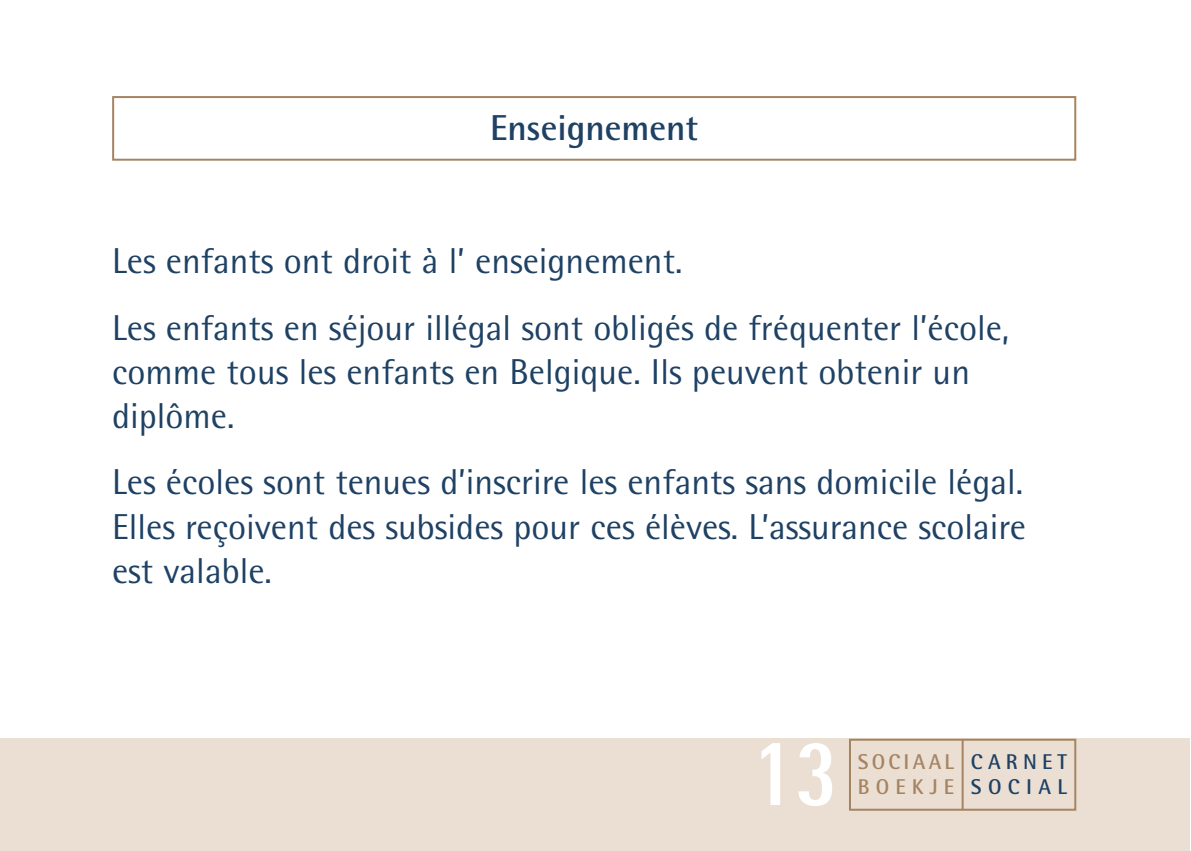
<style>
.page{position:relative;width:1191px;height:851px;background:#fff}
.page>*{position:absolute;margin:0;border:0;box-sizing:border-box;transform-origin:0 0}
.t1{font:800 96px "Rotis Semi Sans";color:#fff;scale:.8 1}
.t2{font:36px/44px "Rotis Semi Sans";color:#1e4164}
.t3{font:700 36px "Rotis Semi Sans";color:#1e4164}
.t4{font:700 21.2px/25.6px "Rotis Semi Sans";letter-spacing:.15em;color:#a68462}
.t5{font:700 21.2px "Rotis Semi Sans";letter-spacing:.27em;color:#1e4164}
</style>
<div class="page">
<div style="left:0;top:738px;width:1189px;height:112px;background:#ebdfd3"></div>
<div style="left:849px;top:738px;width:227px;height:72px;border:2px solid #a68462"></div>
<hr style="left:961px;top:738px;width:2px;height:71px;background:#a68462">
<div style="left:112px;top:96px;width:964px;height:65px;border:2px solid #a68462"></div>
<p class="t3" style="left:490px;top:115px;width:210px">Enseignement</p>
<p class="t2" style="left:112px;top:231px;width:898px;line-height:66.8px">Les enfants ont droit à l’ enseignement.<br>Les enfants en séjour illégal sont obligés de fréquenter l’école,</p>
<p class="t2" style="left:112px;top:353px;width:859px">comme tous les enfants en Belgique. Ils peuvent obtenir un diplôme.</p>
<p class="t2" style="left:112px;top:464px;width:915px;text-align:justify">Les écoles sont tenues d’inscrire les enfants sans domicile légal.<br>Elles reçoivent des subsides pour ces élèves. L’assurance scolaire est valable.</p>
<h1 class="t1" style="left:752px;top:738px;width:108px">13</h1>
<p class="t4" style="left:858px;top:750px;width:98px">SOCIAAL<br>BOEKJE</p>
<p class="t5" style="left:971px;top:753px;width:98px">CARNET</p>
<p class="t5" style="left:971px;top:779px;width:98px">SOCIAL</p>
</div>
